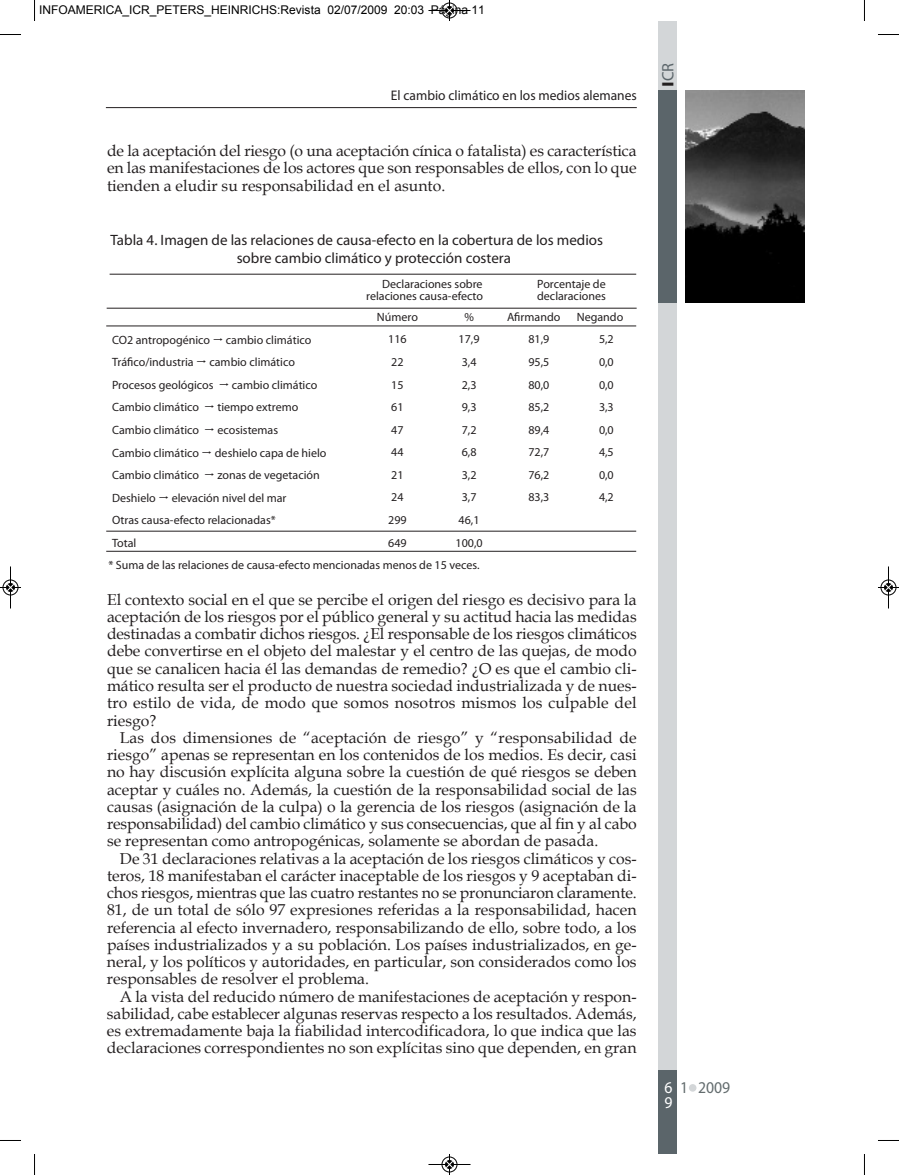
<style>
.page{position:relative;width:899px;height:1175px;background:#fff}
.page>*{position:absolute;margin:0;border:0;box-sizing:border-box;transform-origin:0 0}
.t1{font:16.5px "Myriad Pro";color:#636c6e;scale:.95 1}
.t2{font:16.5px "Myriad Pro";color:#5b656a}
.t3{font:16.5px/15px "Myriad Pro";color:#fff;scale:.95 1}
.t4{font:15.75px/17.2px "Book Antiqua";color:#231f20;text-align:justify}
.t5{font:15px/17.2px "Myriad Pro";color:#231f20}
.t6{font:13.95px "Myriad Pro";color:#231f20}
.t7{font:12px/12px "Myriad Pro";color:#231f20;text-align:right}
.t8{font:12px "Arial";color:#000}
.s1{font-weight:700;color:#231f20}
</style>
<div class="page">
<div style="left:658px;top:34px;width:18px;height:1105px;background:#d3d6d8"></div>
<div style="left:688px;top:1084px;width:8px;height:7px;background:#d3d6d8;border-radius:50%"></div>
<img style="left:685px;top:90px;width:118px;height:212px">
<div style="left:658px;top:35px;width:19px;height:268px;background:#5b656a"></div>
<div style="left:658px;top:21px;width:19px;height:69px;background:#d3d6d8"></div>
<div style="left:658px;top:1070px;width:19px;height:84px;background:#5b656a"></div>
<hr style="left:106px;top:107px;width:530px;height:1px;background:#231f20">
<hr style="left:107px;top:308px;width:529px;height:1px;background:#231f20">
<hr style="left:106px;top:551px;width:530px;height:1px;background:#231f20">
<hr style="left:106px;top:531px;width:530px;height:1px;background:#231f20">
<hr style="left:106px;top:326px;width:530px;height:1px;background:#231f20">
<hr style="left:110px;top:274px;width:526px;height:1px;background:#231f20">
<svg style="left:34px;top:0;width:1px;height:21px"></svg>
<svg style="left:0;top:34px;width:21px;height:1px"></svg>
<svg style="left:878px;top:34px;width:20px;height:1px"></svg>
<svg style="left:34px;top:1154px;width:1px;height:21px"></svg>
<svg style="left:0;top:1140px;width:21px;height:1px"></svg>
<svg style="left:878px;top:1140px;width:20px;height:1px"></svg>
<svg style="left:428px;top:0;width:43px;height:21px"></svg>
<svg style="left:428px;top:1154px;width:43px;height:21px"></svg>
<svg style="left:0;top:566px;width:21px;height:43px"></svg>
<svg style="left:878px;top:566px;width:20px;height:43px"></svg>
<p class="t8" style="left:39px;top:3px;width:447px">INFOAMERICA_ICR_PETERS_HEINRICHS:Revista 02/07/2009 20:03 Página 11</p>
<p class="t6" style="left:391px;top:90px;width:247px">el cambio climático en los medios alemanes</p>
<p class="t4" style="left:107px;top:142px;width:531px">de la aceptación del riesgo (o una aceptación cínica o fatalista) es característica en las manifestaciones de los actores que son responsables de ellos, con lo que tienden a eludir su responsabilidad en el asunto.</p>
<p class="t5" style="left:236px;top:233px;width:368px;text-indent:-126px">tabla 4. Imagen de las relaciones de causa-efecto en la cobertura de los medios sobre cambio climático y protección costera</p>
<p class="t7" style="left:366px;top:278px;width:118px">declaraciones sobre relaciones causa-efecto</p>
<p class="t7" style="left:537px;top:278px;width:70px;text-align:left">Porcentaje de declaraciones</p>
<p class="t7" style="left:377px;top:312px;width:42px">número</p>
<p class="t7" style="left:464px;top:312px;width:11px">%</p>
<p class="t7" style="left:507px;top:312px;width:55px">afirmando</p>
<p class="t7" style="left:576px;top:312px;width:48px">negando</p>
<p class="t7" style="left:112px;top:335px;width:99px">CO2 antropogénico</p>
<p class="t7" style="left:226px;top:335px;width:87px">cambio climático</p>
<p class="t7" style="left:388px;top:334px;width:20px">116</p>
<p class="t7" style="left:458px;top:334px;width:22px">17,9</p>
<p class="t7" style="left:528px;top:334px;width:22px">81,9</p>
<p class="t7" style="left:598px;top:334px;width:16px">5,2</p>
<p class="t7" style="left:112px;top:357px;width:83px">tráfico/industria</p>
<p class="t7" style="left:209px;top:357px;width:87px">cambio climático</p>
<p class="t7" style="left:391px;top:357px;width:14px">22</p>
<p class="t7" style="left:461px;top:357px;width:16px">3,4</p>
<p class="t7" style="left:528px;top:357px;width:22px">95,5</p>
<p class="t7" style="left:598px;top:357px;width:16px">0,0</p>
<p class="t7" style="left:112px;top:380px;width:103px">Procesos geológicos</p>
<p class="t7" style="left:232px;top:380px;width:87px">cambio climático</p>
<p class="t7" style="left:391px;top:379px;width:14px">15</p>
<p class="t7" style="left:461px;top:379px;width:16px">2,3</p>
<p class="t7" style="left:528px;top:379px;width:22px">80,0</p>
<p class="t7" style="left:598px;top:379px;width:16px">0,0</p>
<p class="t7" style="left:112px;top:402px;width:88px">Cambio climático</p>
<p class="t7" style="left:217px;top:402px;width:82px">tiempo extremo</p>
<p class="t7" style="left:391px;top:402px;width:14px">61</p>
<p class="t7" style="left:461px;top:402px;width:16px">9,3</p>
<p class="t7" style="left:528px;top:402px;width:22px">85,2</p>
<p class="t7" style="left:598px;top:402px;width:16px">3,3</p>
<p class="t7" style="left:112px;top:425px;width:88px">Cambio climático</p>
<p class="t7" style="left:217px;top:425px;width:62px">ecosistemas</p>
<p class="t7" style="left:391px;top:424px;width:14px">47</p>
<p class="t7" style="left:461px;top:424px;width:16px">7,2</p>
<p class="t7" style="left:528px;top:424px;width:22px">89,4</p>
<p class="t7" style="left:598px;top:424px;width:16px">0,0</p>
<p class="t7" style="left:112px;top:447px;width:88px">Cambio climático</p>
<p class="t7" style="left:215px;top:447px;width:113px">deshielo capa de hielo</p>
<p class="t7" style="left:391px;top:447px;width:14px">44</p>
<p class="t7" style="left:461px;top:447px;width:16px">6,8</p>
<p class="t7" style="left:528px;top:447px;width:22px">72,7</p>
<p class="t7" style="left:598px;top:447px;width:16px">4,5</p>
<p class="t7" style="left:112px;top:470px;width:88px">Cambio climático</p>
<p class="t7" style="left:217px;top:470px;width:104px">zonas de vegetación</p>
<p class="t7" style="left:391px;top:470px;width:14px">21</p>
<p class="t7" style="left:461px;top:470px;width:16px">3,2</p>
<p class="t7" style="left:528px;top:470px;width:22px">76,2</p>
<p class="t7" style="left:598px;top:470px;width:16px">0,0</p>
<p class="t7" style="left:112px;top:492px;width:45px">deshielo</p>
<p class="t7" style="left:172px;top:492px;width:116px">elevación nivel del mar</p>
<p class="t7" style="left:391px;top:492px;width:14px">24</p>
<p class="t7" style="left:461px;top:492px;width:16px">3,7</p>
<p class="t7" style="left:528px;top:492px;width:22px">83,3</p>
<p class="t7" style="left:598px;top:492px;width:16px">4,2</p>
<p class="t7" style="left:112px;top:515px;width:165px">Otras causa-efecto relacionadas*</p>
<p class="t7" style="left:388px;top:515px;width:20px">299</p>
<p class="t7" style="left:458px;top:515px;width:22px">46,1</p>
<p class="t7" style="left:112px;top:537px;width:26px">total</p>
<p class="t7" style="left:388px;top:537px;width:20px">649</p>
<p class="t7" style="left:455px;top:537px;width:29px">100,0</p>
<p class="t7" style="left:108px;top:560px;width:372px">* suma de las relaciones de causa-efecto mencionadas menos de 15 veces.</p>
<p class="t4" style="left:107px;top:591px;width:531px">el contexto social en el que se percibe el origen del riesgo es decisivo para la aceptación de los riesgos por el público general y su actitud hacia las medidas destinadas a combatir dichos riesgos. ¿el responsable de los riesgos climáticos debe convertirse en el objeto del malestar y el centro de las quejas, de modo que se canalicen hacia él las demandas de remedio? ¿o es que el cambio cli&shy;mático resulta ser el producto de nuestra sociedad industrializada y de nues&shy;tro estilo de vida, de modo que somos nosotros mismos los culpable del riesgo?</p>
<p class="t4" style="left:107px;top:729px;width:531px;text-indent:13px">Las dos dimensiones de “aceptación de riesgo” y “responsabilidad de riesgo” apenas se representan en los contenidos de los medios. es decir, casi no hay discusión explícita alguna sobre la cuestión de qué riesgos se deben aceptar y cuáles no. además, la cuestión de la responsabilidad social de las causas (asignación de la culpa) o la gerencia de los riesgos (asignación de la responsabilidad) del cambio climático y sus consecuencias, que al fin y al cabo se representan como antropogénicas, solamente se abordan de pasada.</p>
<p class="t4" style="left:107px;top:850px;width:531px;text-indent:13px">de 31 declaraciones relativas a la aceptación de los riesgos climáticos y cos&shy;teros, 18 manifestaban el carácter inaceptable de los riesgos y 9 aceptaban di&shy;chos riesgos, mientras que las cuatro restantes no se pronunciaron claramente.<br>81, de un total de sólo 97 expresiones referidas a la responsabilidad, hacen referencia al efecto invernadero, responsabilizando de ello, sobre todo, a los países industrializados y a su población. Los países industrializados, en ge&shy;neral, y los políticos y autoridades, en particular, son considerados como los responsables de resolver el problema.</p>
<p class="t4" style="left:107px;top:988px;width:531px;text-indent:13px">a la vista del reducido número de manifestaciones de aceptación y respon&shy;sabilidad, cabe establecer algunas reservas respecto a los resultados. además, es extremadamente baja la fiabilidad intercodificadora, lo que indica que las declaraciones correspondientes no son explícitas sino que dependen, en gran</p>
<p class="t2" style="left:661px;top:87px;width:26px;rotate:-90deg"><span class="s1">I</span>Cr</p>
<p class="t3" style="left:664px;top:1081px;width:10px">6<br>9</p>
<p class="t1" style="left:679px;top:1081px;width:54px">1 2009</p>
</div>
